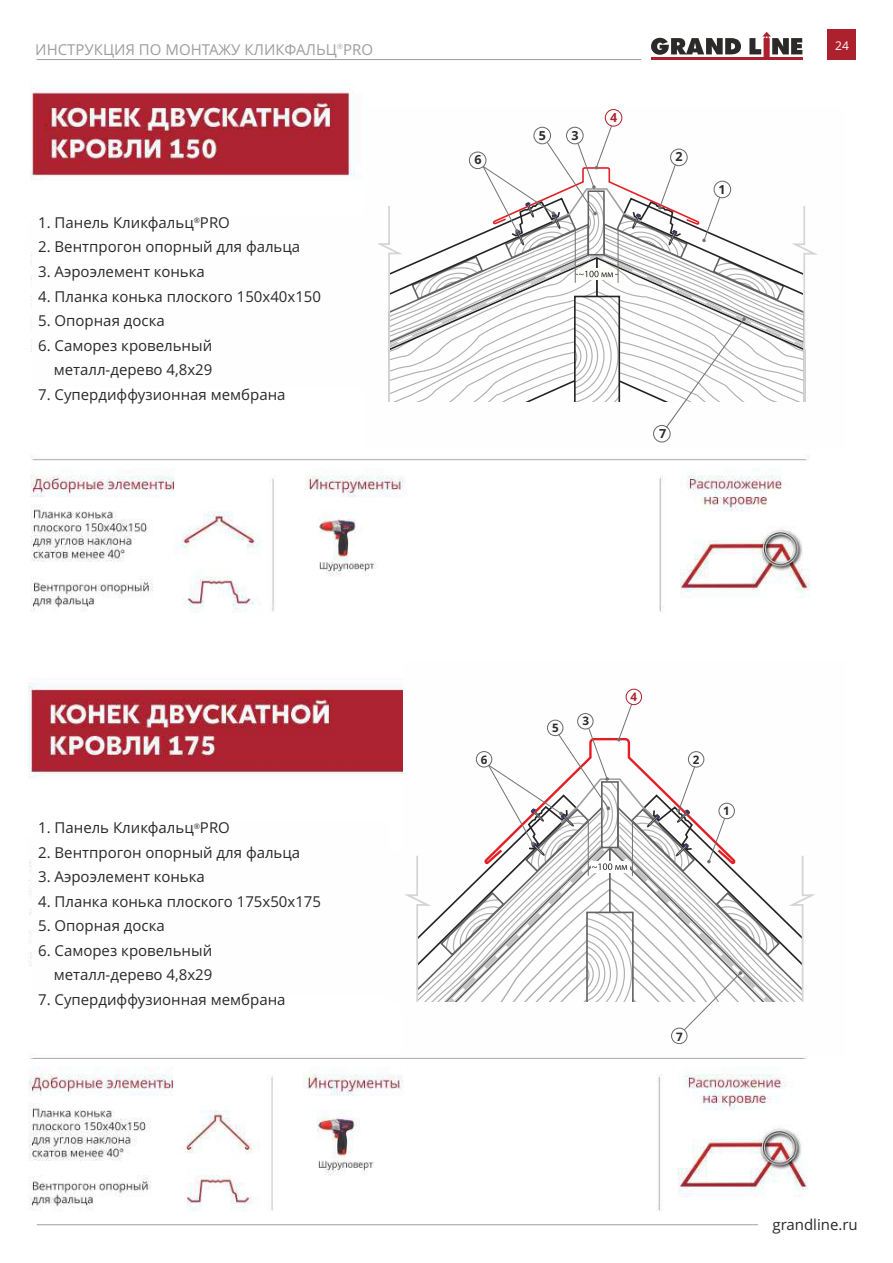
<style>
.page{position:relative;width:893px;height:1263px;background:#fff}
.page>*{position:absolute;margin:0;border:0;box-sizing:border-box;transform-origin:0 0}
.t1{font:15px/24.5px "Open Sans";color:#2b2a29;text-align:right}
.t2{font:15px "Open Sans";color:#9d9e9e}
.t3{font:14.7px "Arial";color:#272725}
.t4{font:700 12.45px "Open Sans";color:#2b2a29}
.t5{font:700 12.45px "Open Sans";color:#ac212d}
.t6{font:12px "Open Sans";color:#fefefe}
.t7{font:700 11.7px "Open Sans";color:#2b2a29}
.t8{font:700 11.7px "Open Sans";color:#ac212d}
.t9{font:7.5px "Red Ring";color:#9d9e9e}
</style>
<div class="page">
<img style="left:28px;top:679px;width:780px;height:547px">
<img style="left:30px;top:36px;width:798px;height:577px">
<hr style="left:37px;top:1224px;width:721px;height:1px;background:#9d9e9e">
<hr style="left:651px;top:57px;width:151px;height:3px;background:#ac212d">
<svg style="left:749px;top:32px;width:53px;height:25px"></svg>
<svg style="left:651px;top:38px;width:90px;height:17px"></svg>
<hr style="left:37px;top:59px;width:604px;height:1px;background:#9d9e9e">
<div style="left:828px;top:29px;width:28px;height:31px;background:#ac212d"></div>
<div style="left:26px;top:225px;width:224px;height:22px;background:#fefefe"></div>
<div style="left:26px;top:835px;width:224px;height:22px;background:#fefefe"></div>
<div style="left:364px;top:107px;width:481px;height:341px;background:#fefefe"></div>
<div style="left:33px;top:215px;width:356px;height:172px;background:#fefefe"></div>
<div style="left:605px;top:109px;width:17px;height:18px;border:1px solid #ac212d;border-radius:50%"></div>
<div style="left:653px;top:425px;width:18px;height:17px;border:1px solid #676767;border-radius:50%"></div>
<svg style="left:378px;top:125px;width:440px;height:304px"></svg>
<div style="left:403px;top:661px;width:442px;height:395px;background:#fefefe"></div>
<div style="left:33px;top:823px;width:356px;height:172px;background:#fefefe"></div>
<svg style="left:385px;top:703px;width:430px;height:328px"></svg>
<div style="left:626px;top:689px;width:16px;height:16px;border:1px solid #ac212d;border-radius:50%"></div>
<div style="left:671px;top:1028px;width:16px;height:16px;border:1px solid #676767;border-radius:50%"></div>
<div style="left:718px;top:803px;width:17px;height:16px;border:1px solid #676767;border-radius:50%"></div>
<div style="left:688px;top:751px;width:16px;height:16px;border:1px solid #676767;border-radius:50%"></div>
<div style="left:577px;top:713px;width:16px;height:16px;border:1px solid #676767;border-radius:50%"></div>
<div style="left:547px;top:720px;width:16px;height:16px;border:1px solid #676767;border-radius:50%"></div>
<div style="left:476px;top:751px;width:16px;height:16px;border:1px solid #676767;border-radius:50%"></div>
<p class="t9" style="left:337px;top:44px;width:8px">®</p>
<p class="t6" style="left:835px;top:41px;width:15px">24</p>
<p class="t2" style="left:35px;top:43px;width:339px">ИНСТРУКЦИЯ ПО МОНТАЖУ КЛИКФАЛЬЦ PRO</p>
<p class="t1" style="left:38px;top:212px;width:193px">1. Панель Кликфальц<sup>®</sup>PRO</p>
<p class="t1" style="left:38px;top:236px;width:264px">2. Вентпрогон опорный для фальца</p>
<p class="t1" style="left:38px;top:261px;width:168px">3. Аэроэлемент конька</p>
<p class="t1" style="left:38px;top:285px;width:285px">4. Планка конька плоского 150x40x150</p>
<p class="t1" style="left:38px;top:310px;width:128px">5. Опорная доска</p>
<p class="t1" style="left:38px;top:334px;width:176px">6. Саморез кровельный металл-дерево 4,8х29</p>
<p class="t1" style="left:38px;top:383px;width:249px">7. Супердиффузионная мембрана</p>
<p class="t1" style="left:38px;top:817px;width:193px">1. Панель Кликфальц<sup>®</sup>PRO</p>
<p class="t1" style="left:38px;top:842px;width:264px">2. Вентпрогон опорный для фальца</p>
<p class="t1" style="left:38px;top:866px;width:168px">3. Аэроэлемент конька</p>
<p class="t1" style="left:38px;top:891px;width:285px">4. Планка конька плоского 175x50x175</p>
<p class="t1" style="left:38px;top:915px;width:128px">5. Опорная доска</p>
<p class="t1" style="left:38px;top:940px;width:176px">6. Саморез кровельный металл-дерево 4,8х29</p>
<p class="t1" style="left:38px;top:989px;width:249px">7. Супердиффузионная мембрана</p>
<p class="t3" style="left:33px;top:840px;width:187px">1. Панель Кликфальц PRO</p>
<p class="t4" style="left:474px;top:155px;width:9px">6</p>
<p class="t4" style="left:539px;top:130px;width:9px">5</p>
<p class="t4" style="left:571px;top:130px;width:9px">3</p>
<p class="t5" style="left:610px;top:112px;width:9px">4</p>
<p class="t4" style="left:675px;top:152px;width:9px">2</p>
<p class="t4" style="left:718px;top:184px;width:9px">1</p>
<p class="t4" style="left:659px;top:429px;width:9px">7</p>
<p class="t7" style="left:481px;top:755px;width:8px">6</p>
<p class="t7" style="left:552px;top:723px;width:8px">5</p>
<p class="t7" style="left:583px;top:716px;width:8px">3</p>
<p class="t8" style="left:631px;top:692px;width:8px">4</p>
<p class="t7" style="left:693px;top:755px;width:8px">2</p>
<p class="t7" style="left:723px;top:806px;width:8px">1</p>
<p class="t7" style="left:676px;top:1031px;width:8px">7</p>
<p class="t1" style="left:772px;top:1214px;width:87px">grandline.ru</p>
</div>
